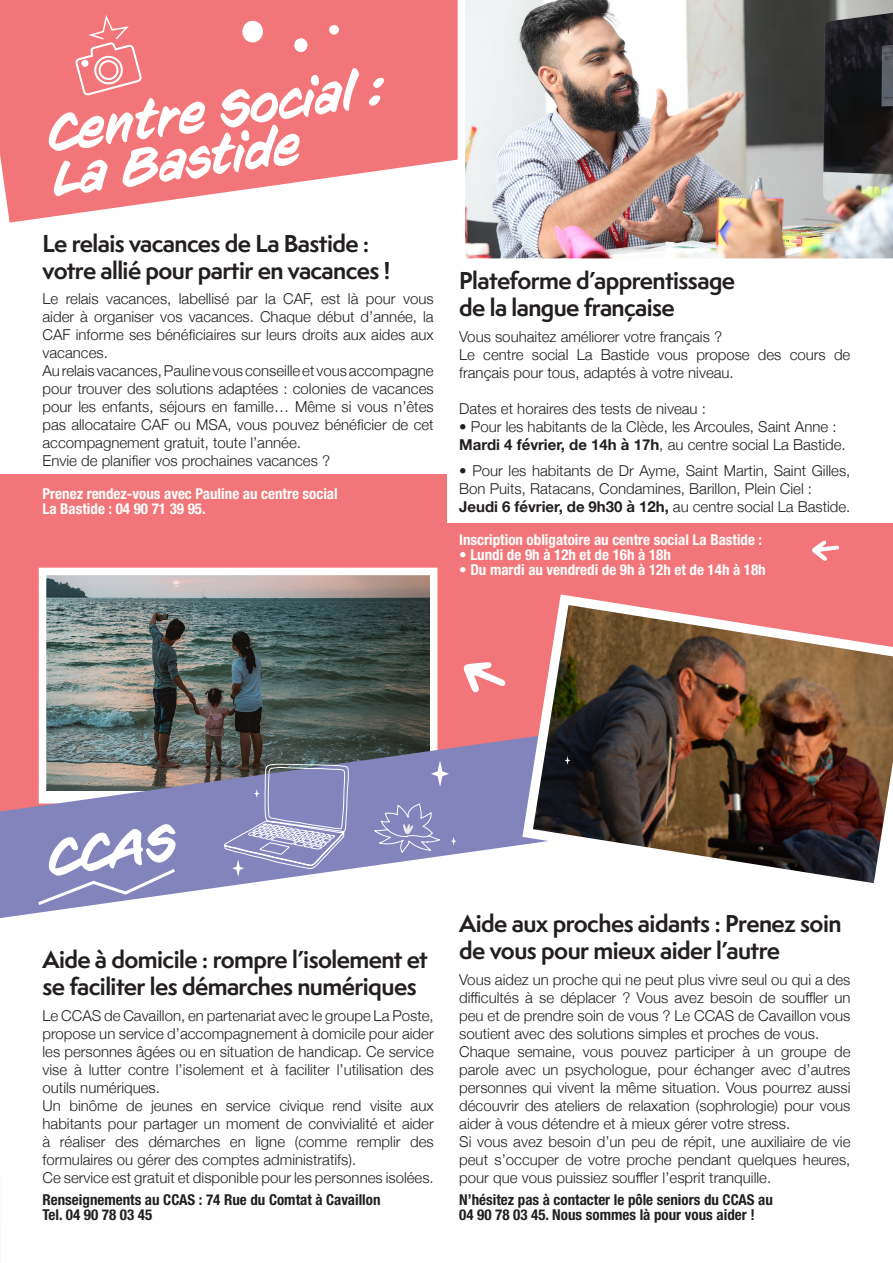
<style>
.page{position:relative;width:893px;height:1263px;background:#fff}
.page>*{position:absolute;margin:0;border:0;box-sizing:border-box;transform-origin:0 0}
.t1{font:italic 51px "CC Sign Language";color:#fff}
.t2{font:700 22.5px/27px "Semplicita Pro";letter-spacing:-.025em;color:#231f20}
.t3{font:300 15px/18px "Helvetica Neue";color:#231f20;text-align:justify}
.t4{font:700 condensed 15px "Helvetica Neue LT Pro";color:#fff}
.t5{font:700 condensed 15px "Helvetica Neue LT Pro";color:#231f20}
.t6{font:700 15px "Helvetica Neue";color:#231f20}
.s1{font-weight:700}
.s2{font-weight:300}
</style>
<div class="page">
<div style="left:437px;top:523px;width:456px;height:251px;background:#f27679"></div>
<div style="left:0;top:474px;width:446px;height:348px;background:#f27679"></div>
<img style="left:48px;top:577px;width:380px;height:109px">
<div style="left:39px;top:568px;width:398px;height:235px;border:8px solid #fff"></div>
<svg style="left:0;top:686px;width:517px;height:232px"></svg>
<hr style="left:0;top:1139px;width:1px;height:124px;background:#83d1da">
<svg style="left:0;top:0;width:458px;height:223px;fill:#f27679"></svg>
<svg style="left:812px;top:540px;width:27px;height:21px"></svg>
<svg style="left:463px;top:662px;width:43px;height:31px"></svg>
<div style="left:242px;top:21px;width:21px;height:21px;background:#fff;border-radius:50%"></div>
<div style="left:294px;top:38px;width:13px;height:14px;background:#fff;border-radius:50%"></div>
<div style="left:329px;top:25px;width:10px;height:10px;background:#fff;border-radius:50%"></div>
<img style="left:517px;top:594px;width:376px;height:289px">
<img style="left:465px;top:0;width:428px;height:259px">
<svg style="left:35px;top:866px;width:143px;height:41px"></svg>
<svg style="left:373px;top:803px;width:69px;height:51px;background:#9091c3"></svg>
<svg style="left:431px;top:761px;width:18px;height:25px"></svg>
<svg style="left:565px;top:756px;width:5px;height:9px"></svg>
<svg style="left:451px;top:837px;width:6px;height:8px"></svg>
<svg style="left:224px;top:739px;width:125px;height:138px;background:#8486aa"></svg>
<svg style="left:75px;top:13px;width:67px;height:83px;background:#f38a8d"></svg>
<p class="t1" style="left:42px;top:106px;width:343px;rotate:-8deg">Centre Social :</p>
<p class="t1" style="left:48px;top:151px;width:252px;rotate:-8deg">La Bastide</p>
<p class="t2" style="left:43px;top:229px;width:328px">Le relais vacances de La Bastide :</p>
<p class="t2" style="left:43px;top:256px;width:349px">votre allié pour partir en vacances !</p>
<p class="t3" style="left:43px;top:289px;width:393px">Le relais vacances, labellisé par la CAF, est là pour vous aider à organiser vos vacances. Chaque début d’année, la CAF informe ses bénéficiaires sur leurs droits aux aides aux vacances.</p>
<p class="t3" style="left:43px;top:361px;width:393px">Au relais vacances, Pauline vous conseille et vous accompagne pour trouver des solutions adaptées : colonies de vacances pour les enfants, séjours en famille… Même si vous n’êtes pas allocataire CAF ou MSA, vous pouvez bénéficier de cet accompagnement gratuit, toute l’année.</p>
<p class="t3" style="left:43px;top:451px;width:289px">Envie de planifier vos prochaines vacances ?</p>
<p class="t4" style="left:43px;top:485px;width:297px">Prenez rendez-vous avec Pauline au centre social</p>
<p class="t4" style="left:43px;top:500px;width:165px">La Bastide : 04 90 71 39 95.</p>
<p class="t2" style="left:459px;top:267px;width:277px">Plateforme d’apprentissage de la langue française</p>
<p class="t3" style="left:459px;top:326px;width:264px">Vous souhaitez améliorer votre français ?</p>
<p class="t3" style="left:459px;top:344px;width:393px">Le centre social La Bastide vous propose des cours de français pour tous, adaptés à votre niveau.</p>
<p class="t3" style="left:459px;top:398px;width:248px">Dates et horaires des tests de niveau :</p>
<p class="t3" style="left:459px;top:416px;width:379px">• Pour les habitants de la Clède, les Arcoules, Saint Anne :</p>
<p class="t3" style="left:459px;top:434px;width:388px"><span class="s1">Mardi 4 février, de 14h à 17h</span>, au centre social La Bastide.</p>
<p class="t3" style="left:459px;top:461px;width:393px">• Pour les habitants de Dr Ayme, Saint Martin, Saint Gilles,<br>Bon Puits, Ratacans, Condamines, Barillon, Plein Ciel :</p>
<p class="t6" style="left:459px;top:495px;width:393px">Jeudi 6 février, de 9h30 à 12h, <span class="s2">au centre social La Bastide.</span></p>
<p class="t4" style="left:459px;top:531px;width:304px">Inscription obligatoire au centre social La Bastide :</p>
<p class="t4" style="left:459px;top:546px;width:213px">• Lundi de 9h à 12h et de 16h à 18h</p>
<p class="t4" style="left:459px;top:561px;width:308px">• Du mardi au vendredi de 9h à 12h et de 14h à 18h</p>
<p class="t1" style="left:42px;top:831px;width:132px;rotate:-8deg">CCAS</p>
<p class="t2" style="left:43px;top:946px;width:387px">Aide à domicile : rompre l’isolement et se faciliter les démarches numériques</p>
<p class="t3" style="left:43px;top:1005px;width:393px">Le CCAS de Cavaillon, en partenariat avec le groupe La Poste, propose un service d’accompagnement à domicile pour aider les personnes âgées ou en situation de handicap. Ce service vise à lutter contre l’isolement et à faciliter l’utilisation des outils numériques.</p>
<p class="t3" style="left:43px;top:1095px;width:393px">Un binôme de jeunes en service civique rend visite aux habitants pour partager un moment de convivialité et aider à réaliser des démarches en ligne (comme remplir des formulaires ou gérer des comptes administratifs).</p>
<p class="t3" style="left:43px;top:1167px;width:393px">Ce service est gratuit et disponible pour les personnes isolées.</p>
<p class="t5" style="left:43px;top:1191px;width:340px">Renseignements au CCAS : 74 Rue du Comtat à Cavaillon</p>
<p class="t5" style="left:43px;top:1206px;width:111px">Tel. 04 90 78 03 45</p>
<p class="t2" style="left:459px;top:910px;width:384px">Aide aux proches aidants : Prenez soin de vous pour mieux aider l’autre</p>
<p class="t3" style="left:459px;top:969px;width:393px">Vous aidez un proche qui ne peut plus vivre seul ou qui a des difficultés à se déplacer ? Vous avez besoin de souffler un peu et de prendre soin de vous ? Le CCAS de Cavaillon vous soutient avec des solutions simples et proches de vous.</p>
<p class="t3" style="left:459px;top:1041px;width:393px">Chaque semaine, vous pouvez participer à un groupe de parole avec un psychologue, pour échanger avec d’autres personnes qui vivent la même situation. Vous pourrez aussi découvrir des ateliers de relaxation (sophrologie) pour vous aider à vous détendre et à mieux gérer votre stress.</p>
<p class="t3" style="left:459px;top:1131px;width:393px">Si vous avez besoin d’un peu de répit, une auxiliaire de vie peut s’occuper de votre proche pendant quelques heures, pour que vous puissiez souffler l’esprit tranquille.</p>
<p class="t5" style="left:459px;top:1191px;width:315px">N’hésitez pas à contacter le pôle seniors du CCAS au</p>
<p class="t5" style="left:459px;top:1206px;width:297px">04 90 78 03 45. Nous sommes là pour vous aider !</p>
</div>
